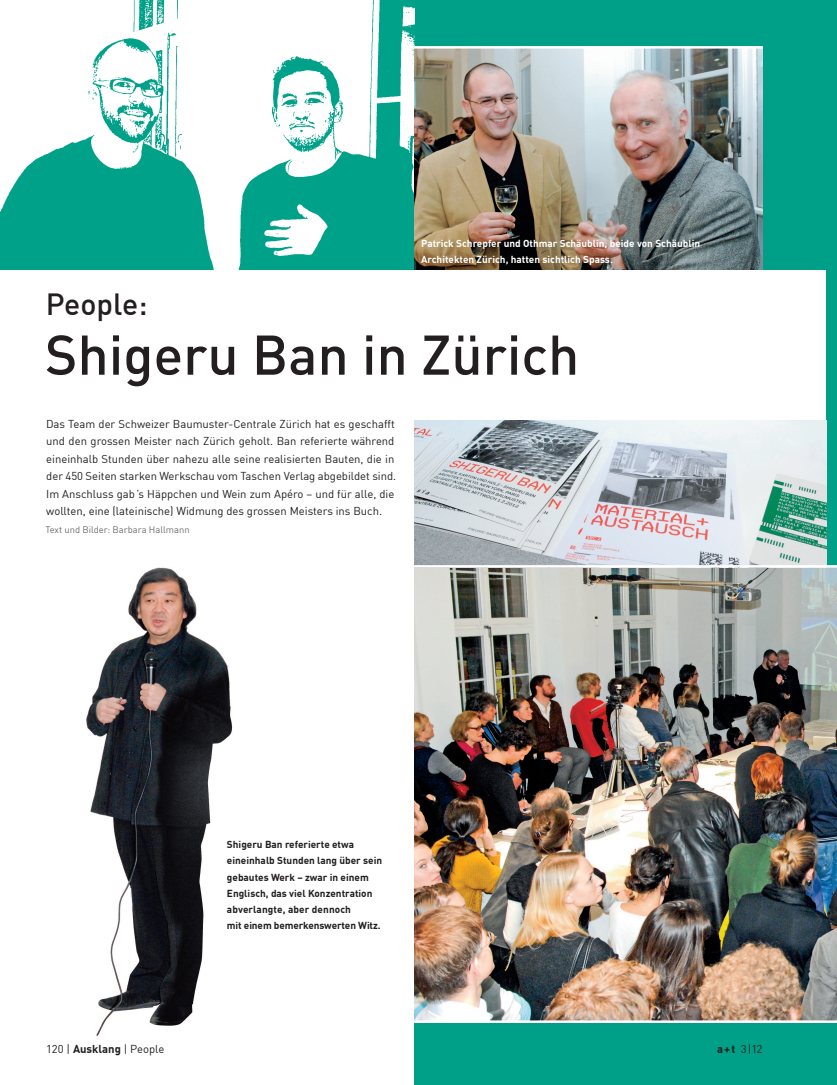
<style>
.page{position:relative;width:837px;height:1085px;background:#fff}
.page>*{position:absolute;margin:0;border:0;box-sizing:border-box;transform-origin:0 0}
.t1{font:500 55px "DIN Offc";color:#231f20}
.t2{font:500 30px "DIN Offc";color:#231f20}
.t3{font:11.25px/17.5px "DIN Offc";color:#231f20}
.t4{font:700 10px/16.2px "DIN Offc";color:#231f20}
.t5{font:700 10px/16.2px "DIN Offc";color:#fff}
.t6{font:9.38px "DIN Offc";color:#6c6d70}
.s1{font-weight:700}
</style>
<div class="page">
<div style="left:414px;top:1px;width:412px;height:269px;background:#00a088"></div>
<div style="left:826px;top:0;width:10px;height:1084px;background:#00a088"></div>
<div style="left:414px;top:1013px;width:412px;height:71px;background:#00a088"></div>
<img style="left:414px;top:567px;width:422px;height:453px">
<img style="left:86px;top:567px;width:147px;height:468px">
<img style="left:0;top:0;width:414px;height:270px">
<img style="left:414px;top:49px;width:348px;height:221px">
<img style="left:414px;top:420px;width:412px;height:145px">
<hr style="left:414px;top:46px;width:348px;height:3px;background:#fff">
<hr style="left:414px;top:1020px;width:422px;height:2px;background:#fff">
<hr style="left:414px;top:565px;width:422px;height:2px;background:#fff">
<p class="t5" style="left:421px;top:234px;width:280px">Patrick Schrepfer und Othmar Schäublin, beide von Schäublin<br>Architekten Zürich, hatten sichtlich Spass.</p>
<h2 class="t2" style="left:46px;top:284px;width:103px">People:</h2>
<h1 class="t1" style="left:45px;top:319px;width:535px">Shigeru Ban in Zürich</h1>
<p class="t3" style="left:46px;top:414px;width:351px">Das Team der Schweizer Baumuster-Centrale Zürich hat es geschafft und den grossen Meister nach Zürich geholt. Ban referierte während eineinhalb Stunden über nahezu alle seine realisierten Bauten, die in der 450 Seiten starken Werkschau vom Taschen Verlag abgebildet sind.<br>Im Anschluss gab’s Häppchen und Wein zum Apéro – und für alle, die wollten, eine (lateinische) Widmung des grossen Meisters ins Buch.</p>
<p class="t6" style="left:45px;top:523px;width:146px">Text und Bilder: Barbara Hallmann</p>
<p class="t4" style="left:227px;top:835px;width:157px">Shigeru Ban referierte etwa eineinhalb Stunden lang über sein gebautes Werk – zwar in einem<br>Englisch, das viel Konzentration abverlangte, aber dennoch<br>mit einem bemerkenswerten Witz.</p>
<p class="t3" style="left:46px;top:1039px;width:120px">120 | <span class="s1">Ausklang</span> | People</p>
<p class="t3" style="left:717px;top:1039px;width:47px"><span class="s1">a+t</span> 3|12</p>
</div>
